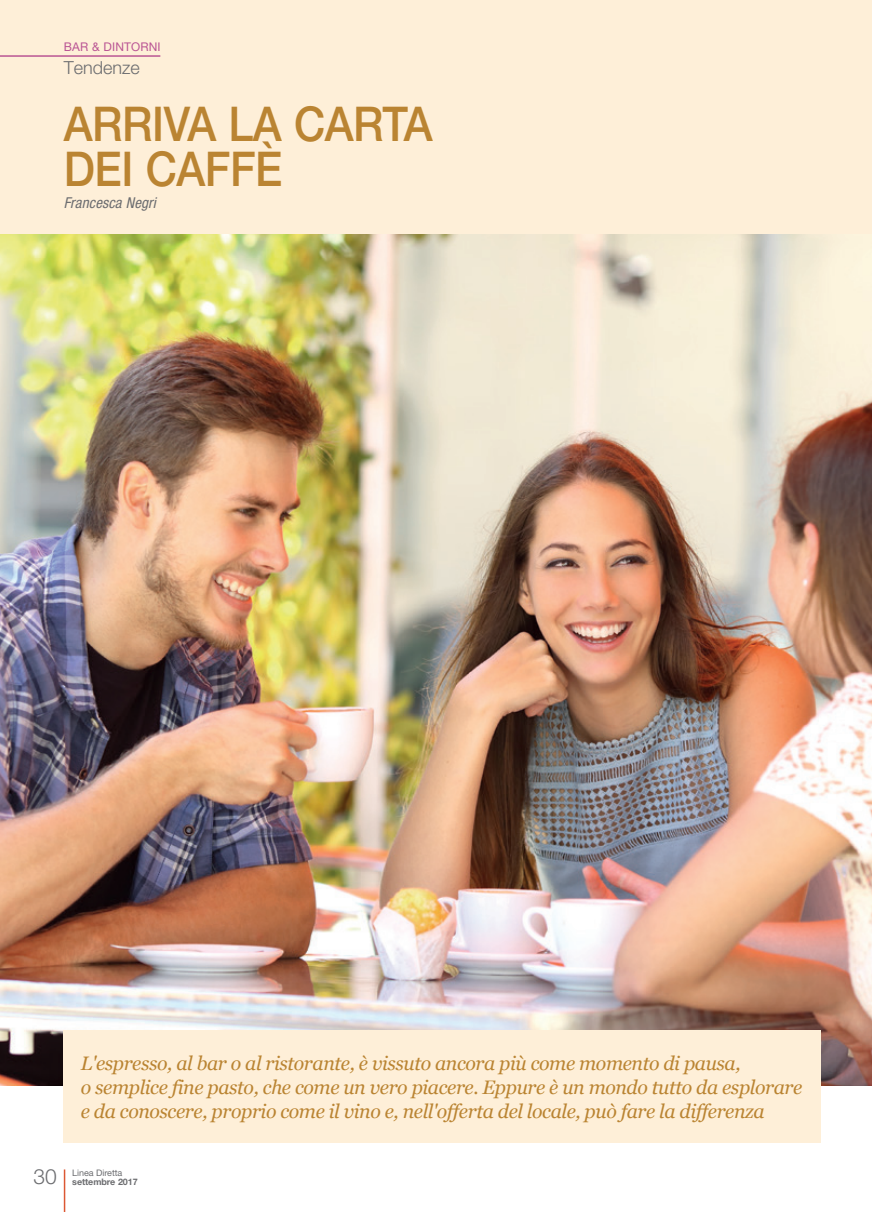
<style>
.page{position:relative;width:872px;height:1212px;background:#fff}
.page>*{position:absolute;margin:0;border:0;box-sizing:border-box;transform-origin:0 0}
.t1{font:500 48px/45px "Helvetica Neue LT Std";letter-spacing:-.01em;color:#ba8432;scale:.9 1}
.t2{font:300 21px "Helvetica Neue LT Std";color:#6c6d70}
.t3{font:italic 19.5px/24px "Georgia";letter-spacing:-.02em;color:#ba8432}
.t4{font:300 18px "Helvetica Neue LT Std";color:#6c6d70}
.t5{font:italic condensed 15px "Helvetica Neue LT Std";letter-spacing:.01em;color:#6c6d70}
.t6{font:12px "Helvetica Neue LT Std";letter-spacing:.01em;color:#ba5594}
.t7{font:700 9px "Helvetica Neue LT Std";letter-spacing:-.01em;color:#6c6d70}
.t8{font:9px "Helvetica Neue LT Std";letter-spacing:-.01em;color:#6c6d70}
</style>
<div class="page">
<hr style="left:64px;top:1169px;width:1px;height:43px;background:#dc5833">
<img style="left:0;top:234px;width:872px;height:852px">
<div style="left:0;top:0;width:872px;height:234px;background:#feefd8"></div>
<div style="left:64px;top:1030px;width:757px;height:113px;background:#feefd8"></div>
<hr style="left:0;top:55px;width:160px;height:2px;background:#ba5594">
<p class="t6" style="left:64px;top:40px;width:98px">BAR &amp; DINTORNI</p>
<p class="t4" style="left:64px;top:56px;width:78px">Tendenze</p>
<h1 class="t1" style="left:64px;top:101px;width:411px">ARRIVA LA CARTA<br>DEI CAFFÈ</h1>
<p class="t5" style="left:64px;top:194px;width:94px">Francesca Negri</p>
<p class="t3" style="left:81px;top:1051px;width:723px">L'espresso, al bar o al ristorante, è vissuto ancora più come momento di pausa,<br>o semplice fine pasto, che come un vero piacere. Eppure è un mondo tutto da esplorare e da conoscere, proprio come il vino e, nell'offerta del locale, può fare la differenza</p>
<p class="t8" style="left:72px;top:1167px;width:52px">Linea Diretta</p>
<p class="t2" style="left:33px;top:1164px;width:25px">30</p>
<p class="t7" style="left:72px;top:1176px;width:67px">settembre 2017</p>
</div>
